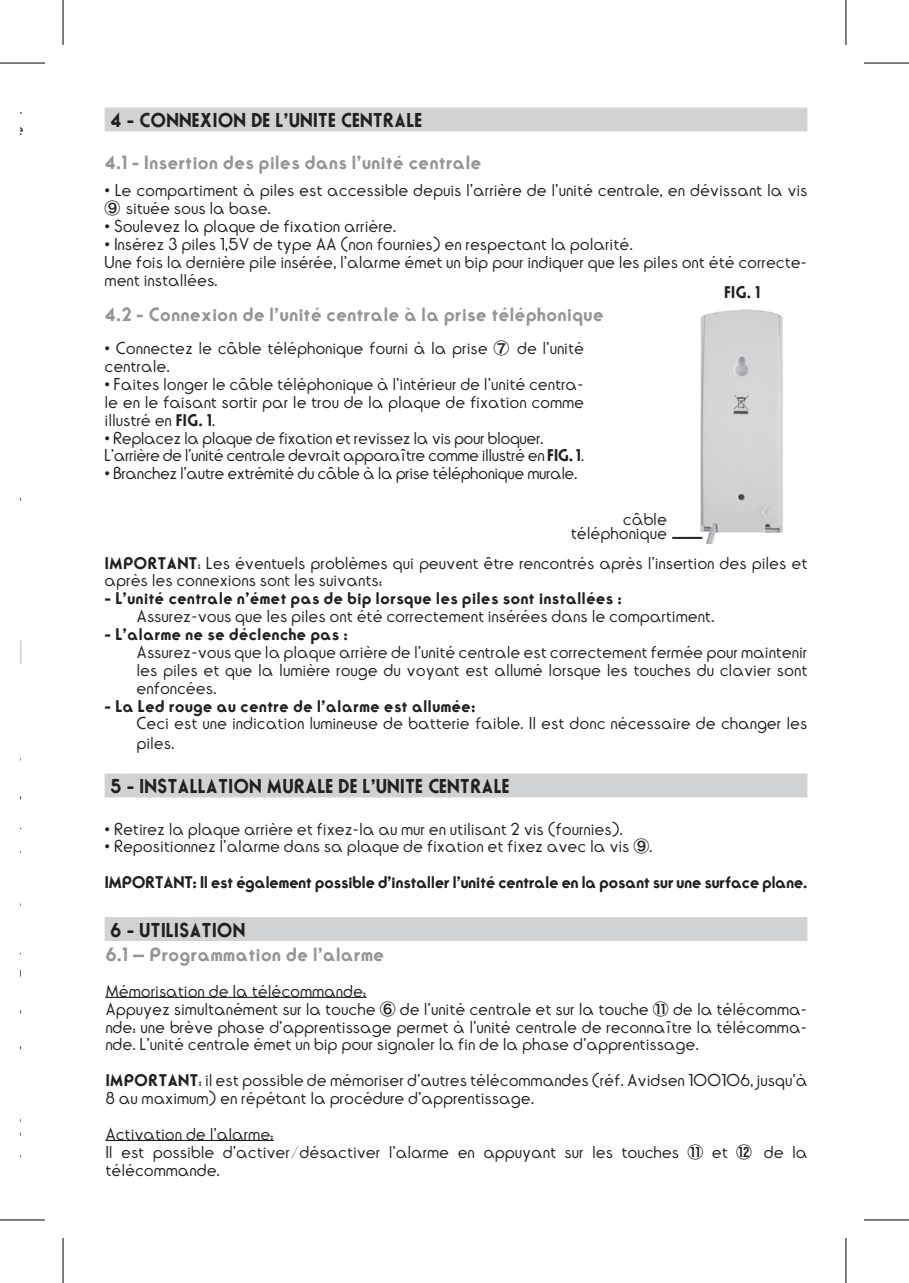
<style>
.page{position:relative;width:909px;height:1283px;background:#fff}
.page>*{position:absolute;margin:0;border:0;box-sizing:border-box;transform-origin:0 0}
.t1{font:700 18.9px "Ronda";color:#231f20;scale:.95 1}
.t2{font:700 18px "Ronda";color:#939598}
.t3{font:300 15.9px/18px "Ronda";color:#231f20}
.t4{font:300 15.9px/18px "Ronda";letter-spacing:-.025em;color:#231f20}
.t5{font:700 15.9px "Ronda";color:#231f20}
.t6{font:700 15.9px "Ronda";letter-spacing:-.035em;color:#231f20}
.s1{font-family:"Arial";font-weight:400}
.s2{font-family:"Hira Kaku Pro W6";font-weight:400}
.s3{font-weight:700}
</style>
<div class="page">
<div style="left:105px;top:108px;width:702px;height:23px;background:#d1d2d4"></div>
<div style="left:105px;top:773px;width:702px;height:24px;background:#d1d2d4"></div>
<div style="left:105px;top:917px;width:702px;height:24px;background:#d1d2d4"></div>
<hr style="left:20px;top:640px;width:2px;height:24px;background:#d1d2d4">
<img style="left:691px;top:309px;width:92px;height:234px">
<hr style="left:672px;top:537px;width:30px;height:2px;background:#231f20">
<hr style="left:105px;top:996px;width:261px;height:2px;background:#231f20">
<hr style="left:105px;top:1139px;width:169px;height:2px;background:#231f20">
<svg style="left:846px;top:0;width:1px;height:45px"></svg>
<svg style="left:846px;top:1238px;width:1px;height:45px"></svg>
<hr style="left:0;top:62px;width:45px;height:2px;background:#000">
<hr style="left:863px;top:62px;width:45px;height:2px;background:#000">
<hr style="left:0;top:1219px;width:45px;height:1px;background:#000">
<hr style="left:863px;top:1219px;width:45px;height:1px;background:#000">
<hr style="left:62px;top:0;width:2px;height:45px;background:#000">
<hr style="left:62px;top:1238px;width:2px;height:45px;background:#000">
<hr style="left:845px;top:0;width:1px;height:45px;background:#000">
<hr style="left:845px;top:1238px;width:1px;height:45px;background:#000">
<p class="t3" style="left:2px;top:490px;width:21px">de</p>
<p class="t3" style="left:3px;top:892px;width:20px">as</p>
<p class="t3" style="left:5px;top:964px;width:18px">du</p>
<p class="t3" style="left:3px;top:1035px;width:20px">as</p>
<p class="t3" style="left:2px;top:1124px;width:21px">de</p>
<p class="t1" style="left:110px;top:108px;width:330px">4 - CONNEXION DE L’UNITE CENTRALE</p>
<p class="t2" style="left:105px;top:151px;width:378px">4.1 - Insertion des piles dans l’unité centrale</p>
<p class="t3" style="left:105px;top:181px;width:704px"><span class="s1">•</span> Le compartiment à piles est accessible depuis l’arrière de l’unité centrale, en dévissant la vis<br><span class="s2">⑨</span> située sous la base.</p>
<p class="t3" style="left:105px;top:217px;width:293px"><span class="s1">•</span> Soulevez la plaque de fixation arrière.</p>
<p class="t3" style="left:105px;top:235px;width:704px"><span class="s1">•</span> Insérez 3 piles 1,5V de type AA (non fournies) en respectant la polarité.<br>Une fois la dernière pile insérée, l’alarme émet un bip pour indiquer que les piles ont été correcte&shy;ment installées.</p>
<p class="t2" style="left:105px;top:303px;width:500px">4.2 - Connexion de l’unité centrale à la prise téléphonique</p>
<p class="t3" style="left:105px;top:340px;width:481px"><span class="s1">•</span> Connectez le câble téléphonique fourni à la prise <span class="s2">⑦</span> de l’unité centrale.</p>
<p class="t3" style="left:105px;top:375px;width:481px;text-align:justify"><span class="s1">•</span> Faites longer le câble téléphonique à l’intérieur de l’unité centra&shy;le en le faisant sortir par le trou de la plaque de fixation comme illustré en <span class="s3">FIG. 1</span>.</p>
<p class="t4" style="left:105px;top:429px;width:481px"><span class="s1">•</span> Replacez la plaque de fixation et revissez la vis pour bloquer.<br>L’arrière de l’unité centrale devrait apparaître comme illustré en <span class="s3">FIG. 1</span>.</p>
<p class="t4" style="left:105px;top:465px;width:474px"><span class="s1">•</span> Branchez l’autre extrémité du câble à la prise téléphonique murale.</p>
<p class="t5" style="left:724px;top:283px;width:38px">FIG. 1</p>
<p class="t3" style="left:570px;top:513px;width:98px;line-height:13.5px;text-align:right">câble téléphonique</p>
<p class="t3" style="left:105px;top:554px;width:704px"><span class="s3">IMPORTANT</span>: Les éventuels problèmes qui peuvent être rencontrés après l’insertion des piles et après les connexions sont les suivants:</p>
<p class="t5" style="left:105px;top:588px;width:518px">- L’unité centrale n’émet pas de bip lorsque les piles sont installées :</p>
<p class="t3" style="left:136px;top:608px;width:579px">Assurez-vous que les piles ont été correctement insérées dans le compartiment.</p>
<p class="t5" style="left:105px;top:624px;width:245px">- L’alarme ne se déclenche pas :</p>
<p class="t3" style="left:136px;top:643px;width:672px;text-align:justify">Assurez-vous que la plaque arrière de l’unité centrale est correctement fermée pour maintenir les piles et que la lumière rouge du voyant est allumé lorsque les touches du clavier sont enfoncées.</p>
<p class="t5" style="left:105px;top:695px;width:372px">- La Led rouge au centre de l’alarme est allumée:</p>
<p class="t3" style="left:136px;top:714px;width:672px;line-height:19.8px">Ceci est une indication lumineuse de batterie faible. Il est donc nécessaire de changer les piles.</p>
<p class="t1" style="left:110px;top:774px;width:422px">5 - INSTALLATION MURALE DE L’UNITE CENTRALE</p>
<p class="t3" style="left:105px;top:820px;width:519px"><span class="s1">•</span> Retirez la plaque arrière et fixez-la au mur en utilisant 2 vis (fournies).</p>
<p class="t3" style="left:105px;top:838px;width:549px"><span class="s1">•</span> Repositionnez l’alarme dans sa plaque de fixation et fixez avec la vis <span class="s2">⑨</span>.</p>
<p class="t6" style="left:105px;top:872px;width:704px">IMPORTANT: Il est également possible d’installer l’unité centrale en la posant sur une surface plane.</p>
<p class="t1" style="left:110px;top:918px;width:144px">6 - UTILISATION</p>
<p class="t2" style="left:105px;top:943px;width:280px">6.1 – Programmation de l’alarme</p>
<p class="t3" style="left:105px;top:982px;width:703px">Mémorisation de la télécommande:<br>Appuyez simultanément sur la touche <span class="s2">⑥</span> de l’unité centrale et sur la touche <span class="s2">⑪</span> de la télécomma&shy;nde: une brève phase d’apprentissage permet à l’unité centrale de reconnaître la télécomma&shy;nde. L’unité centrale émet un bip pour signaler la fin de la phase d’apprentissage.</p>
<p class="t3" style="left:105px;top:1071px;width:703px"><span class="s3">IMPORTANT</span>: il est possible de mémoriser d’autres télécommandes (réf. Avidsen 100106, jusqu’à<br>8 au maximum) en répétant la procédure d’apprentissage.</p>
<p class="t3" style="left:105px;top:1125px;width:703px">Activation de l’alarme:<br>Il est possible d’activer/désactiver l’alarme en appuyant sur les touches <span class="s2">⑪</span> et <span class="s2">⑫</span> de la télécommande.</p>
</div>
